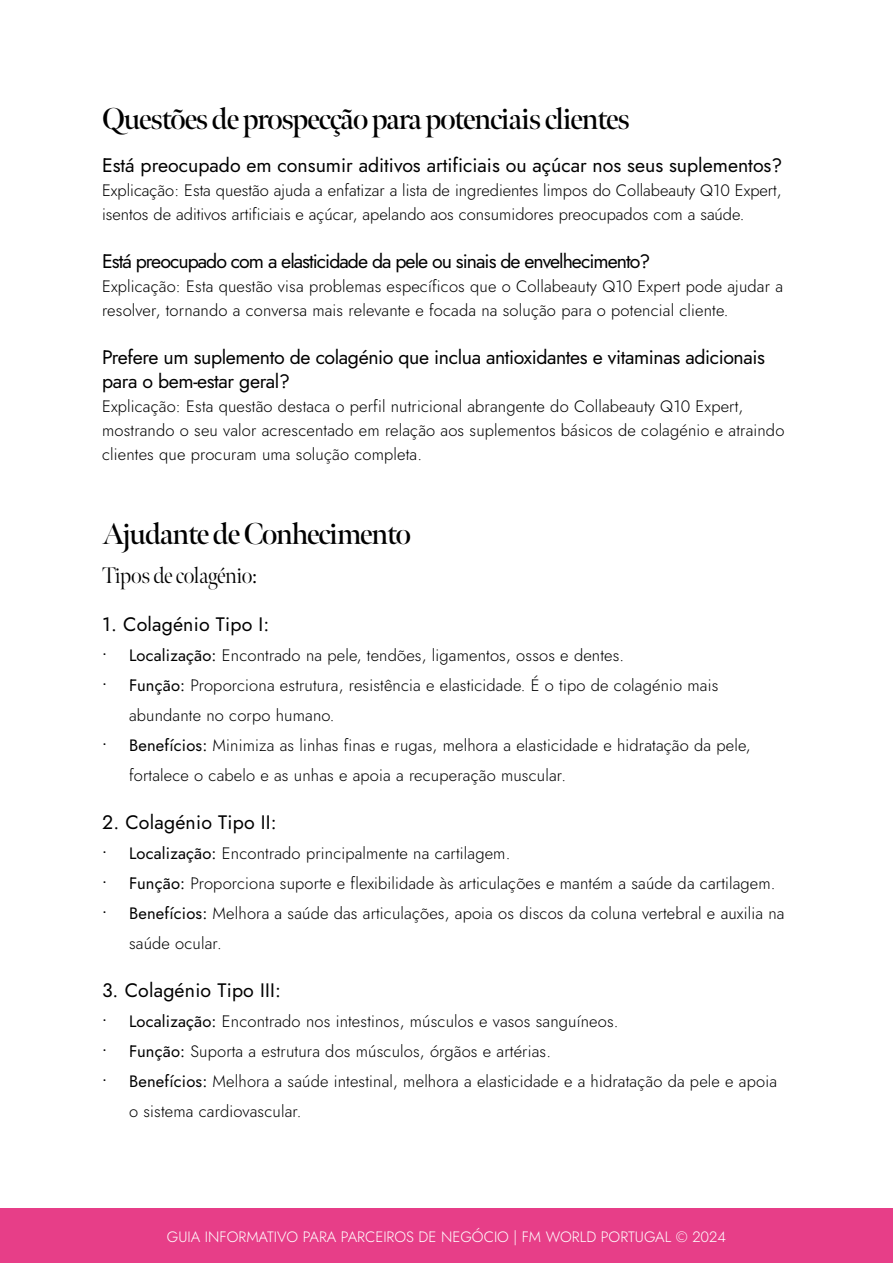
<style>
.page{position:relative;width:893px;height:1263px;background:#fff}
.page>*{position:absolute;margin:0;border:0;box-sizing:border-box;transform-origin:0 0}
.t1{font:600 30px "Meno Banner";letter-spacing:-.04em;color:#000}
.t2{font:300 22.5px "Meno Banner";letter-spacing:-.02em;color:#000}
.t3{font:19.5px/24px "Jost";letter-spacing:-.02em;color:#000}
.t4{font:19.5px "Jost";color:#000}
.t5{font:19.5px "Jost";letter-spacing:-.05em;color:#000}
.t6{font:19.5px "Jost";letter-spacing:.01em;color:#000}
.t7{font:300 16.5px/24px "Jost";letter-spacing:.01em;color:#000}
.t8{font:300 15px "Jost";color:#fff}
.s1{font-weight:400}
</style>
<div class="page">
<div style="left:0;top:1209px;width:893px;height:54px;background:#e73e88"></div>
<h1 class="t1" style="left:102px;top:100px;width:529px">Questões de prospecção para potenciais clientes</h1>
<p class="t4" style="left:102px;top:152px;width:682px">Está preocupado em consumir aditivos artificiais ou açúcar nos seus suplementos?</p>
<p class="t7" style="left:102px;top:178px;width:681px">Explicação: Esta questão ajuda a enfatizar a lista de ingredientes limpos do Collabeauty Q10 Expert, isentos de aditivos artificiais e açúcar, apelando aos consumidores preocupados com a saúde.</p>
<p class="t5" style="left:102px;top:248px;width:550px">Está preocupado com a elasticidade da pele ou sinais de envelhecimento?</p>
<p class="t7" style="left:102px;top:274px;width:682px">Explicação: Esta questão visa problemas específicos que o Collabeauty Q10 Expert pode ajudar a resolver, tornando a conversa mais relevante e focada na solução para o potencial cliente.</p>
<p class="t3" style="left:102px;top:345px;width:664px">Prefere um suplemento de colagénio que inclua antioxidantes e vitaminas adicionais para o bem-estar geral?</p>
<p class="t7" style="left:102px;top:394px;width:684px">Explicação: Esta questão destaca o perfil nutricional abrangente do Collabeauty Q10 Expert, mostrando o seu valor acrescentado em relação aos suplementos básicos de colagénio e atraindo clientes que procuram uma solução completa.</p>
<h1 class="t1" style="left:102px;top:515px;width:310px">Ajudante de Conhecimento</h1>
<h2 class="t2" style="left:102px;top:562px;width:157px">Tipos de colagénio:</h2>
<p class="t6" style="left:102px;top:611px;width:169px">1. Colagénio Tipo I:</p>
<p class="t7" style="left:102px;top:643px;width:524px"><span class="s1">• Localização:</span> Encontrado na pele, tendões, ligamentos, ossos e dentes.</p>
<p class="t7" style="left:129px;top:670px;width:591px;line-height:30px;text-indent:-27px"><span class="s1">• Função:</span> Proporciona estrutura, resistência e elasticidade. É o tipo de colagénio mais abundante no corpo humano.</p>
<p class="t7" style="left:129px;top:730px;width:623px;line-height:30px;text-indent:-27px"><span class="s1">• Benefícios:</span> Minimiza as linhas finas e rugas, melhora a elasticidade e hidratação da pele, fortalece o cabelo e as unhas e apoia a recuperação muscular.</p>
<p class="t6" style="left:102px;top:809px;width:176px">2. Colagénio Tipo II:</p>
<p class="t7" style="left:102px;top:841px;width:410px"><span class="s1">• Localização:</span> Encontrado principalmente na cartilagem.</p>
<p class="t7" style="left:102px;top:871px;width:675px"><span class="s1">• Função:</span> Proporciona suporte e flexibilidade às articulações e mantém a saúde da cartilagem.</p>
<p class="t7" style="left:129px;top:898px;width:657px;line-height:30px;text-indent:-27px"><span class="s1">• Benefícios:</span> Melhora a saúde das articulações, apoia os discos da coluna vertebral e auxilia na saúde ocular.</p>
<p class="t6" style="left:102px;top:977px;width:180px">3. Colagénio Tipo III:</p>
<p class="t7" style="left:102px;top:1009px;width:518px"><span class="s1">• Localização:</span> Encontrado nos intestinos, músculos e vasos sanguíneos.</p>
<p class="t7" style="left:102px;top:1039px;width:450px"><span class="s1">• Função:</span> Suporta a estrutura dos músculos, órgãos e artérias.</p>
<p class="t7" style="left:129px;top:1066px;width:649px;line-height:30px;text-indent:-27px"><span class="s1">• Benefícios:</span> Melhora a saúde intestinal, melhora a elasticidade e a hidratação da pele e apoia o sistema cardiovascular.</p>
<p class="t8" style="left:167px;top:1226px;width:561px">GUIA INFORMATIVO PARA PARCEIROS DE NEGÓCIO | FM WORLD PORTUGAL © 2024</p>
</div>
